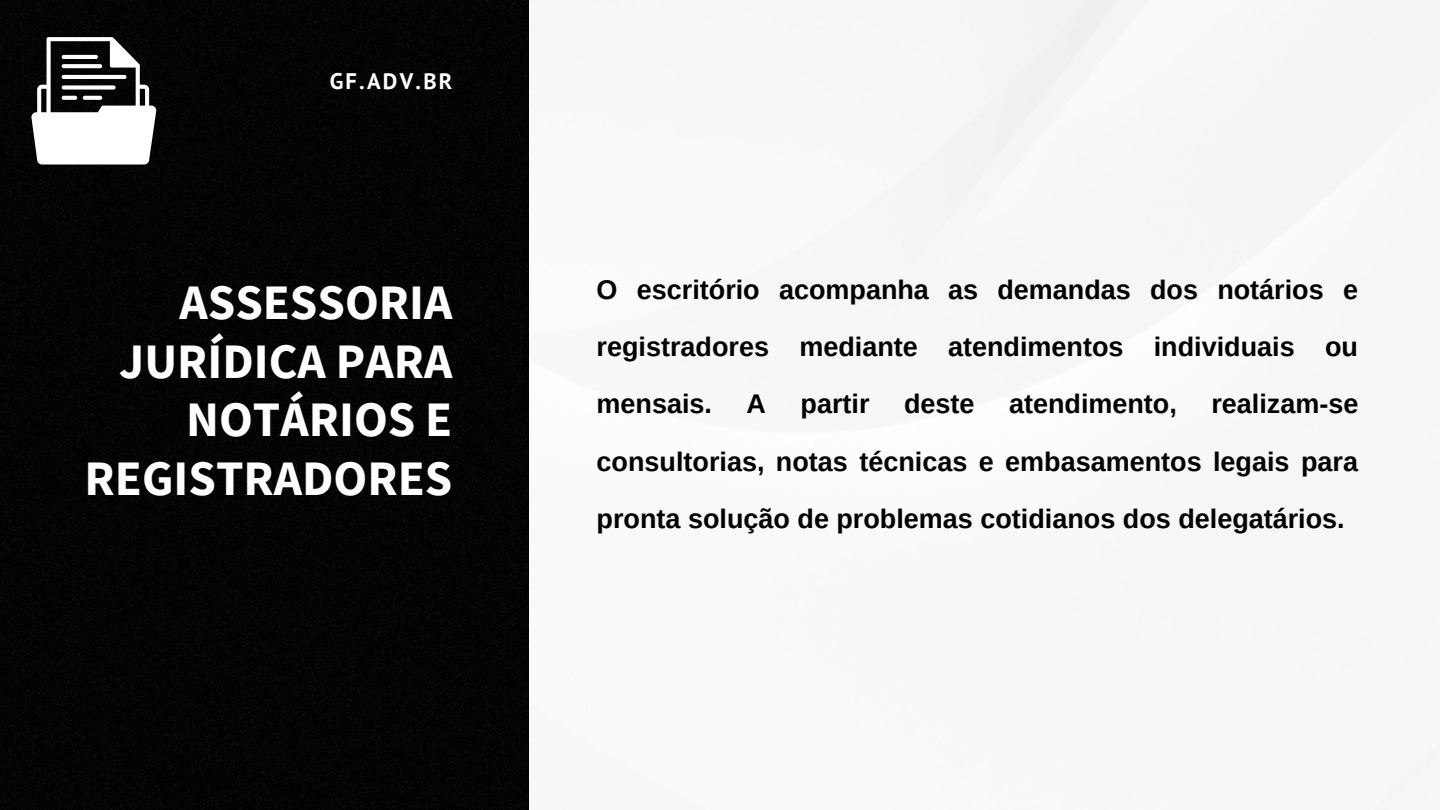
<style>
.page{position:relative;width:1440px;height:810px;background:#fff}
.page>*{position:absolute;margin:0;border:0;box-sizing:border-box;transform-origin:0 0}
.t1{font:700 49.5px/58.5px "Source Sans Pro";color:#fff;text-align:right}
.t2{font:700 27px/57.3px "Arimo";color:#000;text-align:justify}
.t3{font:700 22.5px "PT Sans";letter-spacing:.1em;color:#fff}
</style>
<div class="page">
<div style="left:0;top:0;width:529px;height:810px;background:#030303"></div>
<svg style="left:31px;top:37px;width:125px;height:128px"></svg>
<p class="t3" style="left:330px;top:66px;width:124px">GF.ADV.BR</p>
<h1 class="t1" style="left:85px;top:273px;width:369px">ASSESSORIA<br>JURÍDICA PARA<br>NOTÁRIOS E<br>REGISTRADORES</h1>
<p class="t2" style="left:597px;top:261px;width:763px">O escritório acompanha as demandas dos notários e registradores mediante atendimentos individuais ou mensais.</p>
<p class="t2" style="left:597px;top:375px;width:763px;text-indent:615px">realizam-se consultorias, notas técnicas e embasamentos legais para pronta solução de problemas cotidianos dos delegatários.</p>
<p class="t2" style="left:747px;top:375px;width:21px">A</p>
<p class="t2" style="left:801px;top:375px;width:70px">partir</p>
<p class="t2" style="left:904px;top:375px;width:72px">deste</p>
<p class="t2" style="left:1009px;top:375px;width:169px">atendimento,</p>
</div>
